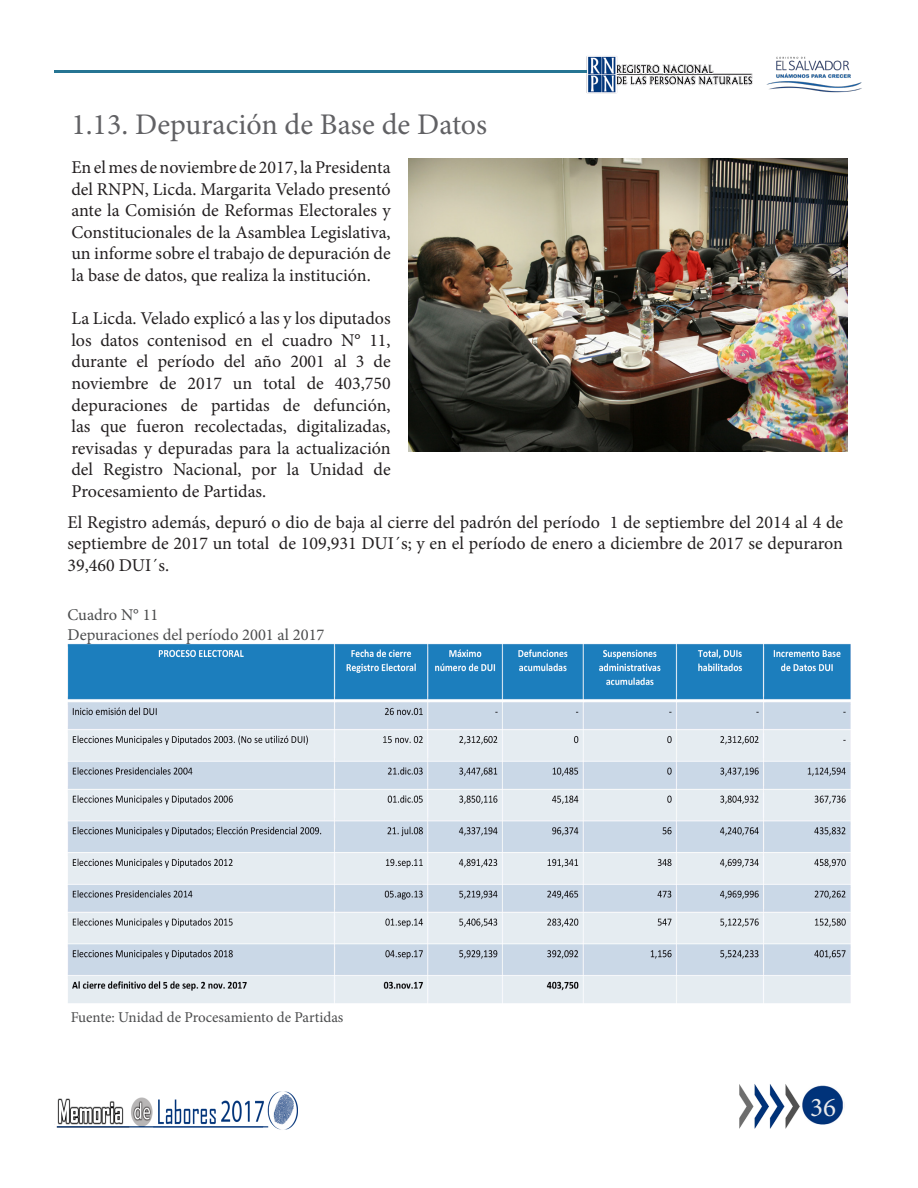
<style>
.page{position:relative;width:918px;height:1188px;background:#fff}
.page>*{position:absolute;margin:0;border:0;box-sizing:border-box;transform-origin:0 0}
.t1{font:30px "Minion Pro";color:#616164}
.t2{font:27px "Minion Pro";color:#e9eaeb}
.t3{font:18px/21.6px "Minion Pro";color:#231f20;text-align:justify}
.t4{font:16.5px "Minion Pro";color:#4b4c4d}
.t5{font:15px "Minion Pro";color:#4b4c4d}
</style>
<div class="page">
<img style="left:587px;top:56px;width:166px;height:38px">
<img style="left:739px;top:1084px;width:106px;height:45px">
<img style="left:56px;top:1091px;width:242px;height:39px">
<img style="left:766px;top:56px;width:96px;height:37px">
<hr style="left:54px;top:71px;width:533px;height:2px;background:#267593">
<img style="left:68px;top:644px;width:782px;height:359px">
<img style="left:408px;top:158px;width:439px;height:293px">
<p class="t1" style="left:71px;top:105px;width:417px">1.13. Depuración de Base de Datos</p>
<p class="t3" style="left:71px;top:157px;width:321px">En el mes de noviembre de 2017, la Presidenta del RNPN, Licda. Margarita Velado presentó ante la Comisión de Reformas Electorales y Constitucionales de la Asamblea Legislativa, un informe sobre el trabajo de depuración de la base de datos, que realiza la institución.</p>
<p class="t3" style="left:71px;top:308px;width:321px">La Licda. Velado explicó a las y los diputados los datos contenisod en el cuadro N° 11, durante el período del año 2001 al 3 de noviembre de 2017 un total de 403,750 depuraciones de partidas de defunción, las que fueron recolectadas, digitalizadas, revisadas y depuradas para la actualización del Registro Nacional, por la Unidad de Procesamiento de Partidas.</p>
<p class="t3" style="left:68px;top:511px;width:777px">El Registro además, depuró o dio de baja al cierre del padrón del período 1 de septiembre del 2014 al 4 de septiembre de 2017 un total de 109,931 DUI´s; y en el período de enero a diciembre de 2017 se depuraron 39,460 DUI´s.</p>
<p class="t4" style="left:68px;top:604px;width:93px">Cuadro N° 11</p>
<p class="t4" style="left:68px;top:624px;width:259px">Depuraciones del período 2001 al 2017</p>
<p class="t5" style="left:71px;top:1007px;width:274px">Fuente: Unidad de Procesamiento de Partidas</p>
<p class="t2" style="left:810px;top:1089px;width:27px">36</p>
</div>
